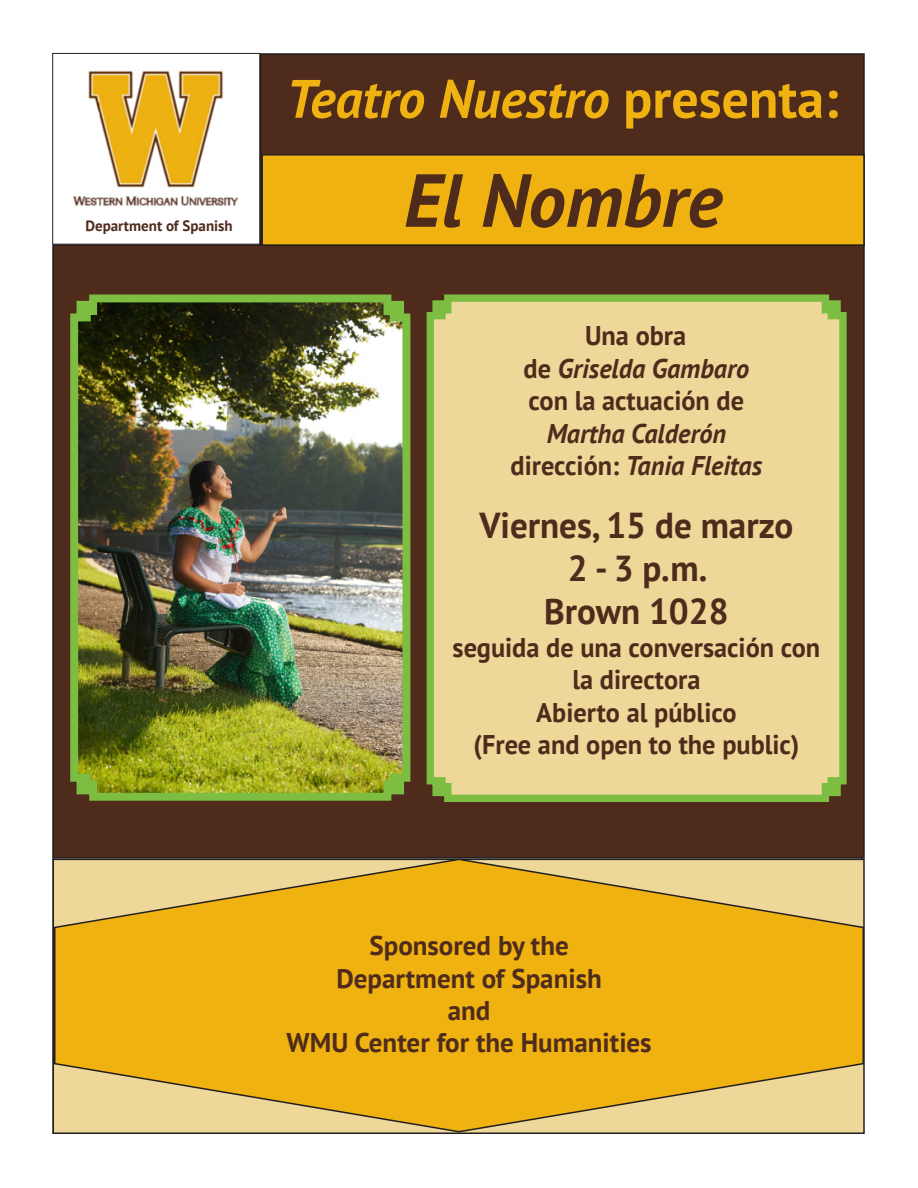
<style>
.page{position:relative;width:918px;height:1188px;background:#fff}
.page>*{position:absolute;margin:0;border:0;box-sizing:border-box;transform-origin:0 0}
.t1{font:italic 700 75px "PT Sans";color:#4f2b1c}
.t2{font:italic 700 54px "PT Sans";color:#efb211}
.t3{font:700 36px "PT Sans";color:#4f2b1c}
.t4{font:700 27px "PT Sans";color:#4f2b1c}
.t5{font:italic 700 27px "PT Sans";color:#4f2b1c}
.t6{font:700 15px "PT Sans";color:#4f2b1c}
.s1{font-style:normal}
</style>
<div class="page">
<div style="left:53px;top:245px;width:811px;height:613px;background:#4f2b1c"></div>
<img style="left:73px;top:70px;width:166px;height:136px">
<div style="left:53px;top:53px;width:207px;height:191px;border:1px solid #231f20"></div>
<div style="left:261px;top:54px;width:603px;height:191px;background:#4f2b1c"></div>
<div style="left:260px;top:53px;width:605px;height:193px;border:2px solid #231f20"></div>
<div style="left:262px;top:155px;width:602px;height:90px;background:#efb211"></div>
<div style="left:261px;top:154px;width:604px;height:92px;border:2px solid #231f20"></div>
<img style="left:70px;top:294px;width:341px;height:507px">
<svg style="left:426px;top:294px;width:421px;height:508px;background:#e4d492"></svg>
<svg style="left:53px;top:858px;width:812px;height:275px;background:#e6ba45"></svg>
<div style="left:158px;top:935px;width:622px;height:132px;background:#efb211"></div>
<div style="left:59px;top:220px;width:200px;height:16px;background:#fff"></div>
<p class="t6" style="left:85px;top:216px;width:149px">Department of Spanish</p>
<p class="t2" style="left:286px;top:63px;width:554px">Teatro Nuestro <span class="s1">presenta:</span></p>
<p class="t1" style="left:404px;top:151px;width:320px">El Nombre</p>
<p class="t4" style="left:585px;top:318px;width:103px">Una obra</p>
<p class="t5" style="left:524px;top:350px;width:227px"><span class="s1">de</span> Griselda Gambaro</p>
<p class="t4" style="left:529px;top:383px;width:217px">con la actuación de</p>
<p class="t5" style="left:547px;top:415px;width:181px">Martha Calderón</p>
<p class="t5" style="left:511px;top:448px;width:253px"><span class="s1">dirección:</span> Tania Fleitas</p>
<p class="t3" style="left:479px;top:501px;width:315px">Viernes, 15 de marzo</p>
<p class="t3" style="left:568px;top:545px;width:141px">2 - 3 p.m.</p>
<p class="t3" style="left:544px;top:588px;width:186px">Brown 1028</p>
<p class="t4" style="left:453px;top:629px;width:369px">seguida de una conversación con</p>
<p class="t4" style="left:572px;top:662px;width:130px">la directora</p>
<p class="t4" style="left:536px;top:694px;width:202px">Abierto al público</p>
<p class="t4" style="left:473px;top:727px;width:327px">(Free and open to the public)</p>
<p class="t4" style="left:369px;top:928px;width:201px">Sponsored by the</p>
<p class="t4" style="left:336px;top:960px;width:267px">Department of Spanish</p>
<p class="t4" style="left:448px;top:993px;width:44px">and</p>
<p class="t4" style="left:287px;top:1025px;width:367px">WMU Center for the Humanities</p>
</div>
